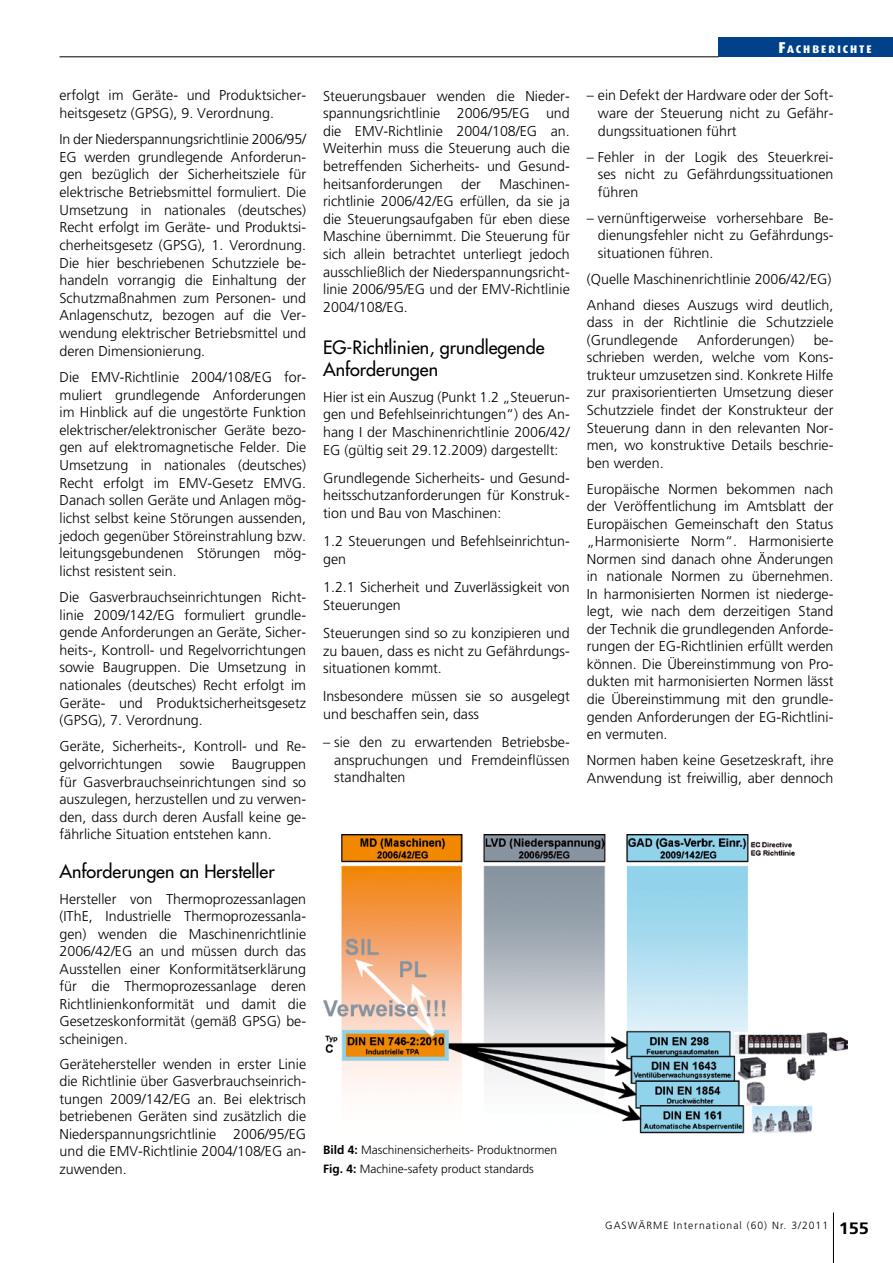
<style>
.page{position:relative;width:893px;height:1263px;background:#fff}
.page>*{position:absolute;margin:0;border:0;box-sizing:border-box;transform-origin:0 0}
.t1{font:18px/21.3px "Futura";color:#000}
.t2{font:300 14.25px/17.5px "Frutiger";color:#000;text-align:justify}
.t3{font:300 12px/18.5px "Frutiger";color:#000}
.t4{font:800 10.95px "Dax";letter-spacing:.18em;color:#fff}
.t5{font:300 10.5px "Frutiger";letter-spacing:.1em;color:#000}
.s1{font-weight:700}
.s2{font-size:15.75px}
.s3{font-weight:700;font-size:16.5px}
</style>
<div class="page">
<hr style="left:833px;top:1212px;width:1px;height:51px;background:#000">
<hr style="left:60px;top:57px;width:659px;height:1px;background:#000">
<div style="left:719px;top:38px;width:174px;height:19px;background:#004189"></div>
<img style="left:323px;top:834px;width:524px;height:300px">
<p class="t2" style="left:60px;top:87px;width:248px">erfolgt im Geräte- und Produktsicher&shy;heitsgesetz (GPSG), 9. Verordnung.</p>
<p class="t2" style="left:60px;top:130px;width:248px">In der Niederspannungsrichtlinie 2006/95/ EG werden grundlegende Anforderun&shy;gen bezüglich der Sicherheitsziele für elektrische Betriebsmittel formuliert. Die Umsetzung in nationales (deutsches)<br>Recht erfolgt im Geräte- und Produktsi&shy;cherheitsgesetz (GPSG), 1. Verordnung.<br>Die hier beschriebenen Schutzziele be&shy;handeln vorrangig die Einhaltung der Schutzmaßnahmen zum Personen- und Anlagenschutz, bezogen auf die Ver&shy;wendung elektrischer Betriebsmittel und deren Dimensionierung.</p>
<p class="t2" style="left:60px;top:368px;width:248px">Die EMV-Richtlinie 2004/108/EG for&shy;muliert grundlegende Anforderungen im Hinblick auf die ungestörte Funktion elektrischer/elektronischer Geräte bezo&shy;gen auf elektromagnetische Felder. Die Umsetzung in nationales (deutsches)<br>Recht erfolgt im EMV-Gesetz EMVG.<br>Danach sollen Geräte und Anlagen mög&shy;lichst selbst keine Störungen aussenden, jedoch gegenüber Störeinstrahlung bzw. leitungsgebundenen Störungen mög&shy;lichst resistent sein.</p>
<p class="t2" style="left:60px;top:588px;width:248px">Die Gasverbrauchseinrichtungen Richt&shy;linie 2009/142/EG formuliert grundle&shy;gende Anforderungen an Geräte, Sicher&shy;heits-, Kontroll- und Regelvorrichtungen sowie Baugruppen. Die Umsetzung in nationales (deutsches) Recht erfolgt im Geräte- und Produktsicherheitsgesetz (GPSG), 7. Verordnung.</p>
<p class="t2" style="left:60px;top:738px;width:248px">Geräte, Sicherheits-, Kontroll- und Re&shy;gelvorrichtungen sowie Baugruppen für Gasverbrauchseinrichtungen sind so auszulegen, herzustellen und zu verwen&shy;den, dass durch deren Ausfall keine ge&shy;fährliche Situation entstehen kann.</p>
<p class="t1" style="left:60px;top:860px;width:217px">Anforderungen an Hersteller</p>
<p class="t2" style="left:60px;top:890px;width:248px">Hersteller von Thermoprozessanlagen (IThE, Industrielle Thermoprozessanla&shy;gen) wenden die Maschinenrichtlinie 2006/42/EG an und müssen durch das Ausstellen einer Konformitätserklärung für die Thermoprozessanlage deren Richtlinienkonformität und damit die Gesetzeskonformität (gemäß GPSG) be&shy;scheinigen.</p>
<p class="t2" style="left:60px;top:1055px;width:248px">Gerätehersteller wenden in erster Linie die Richtlinie über Gasverbrauchseinrich&shy;tungen 2009/142/EG an. Bei elektrisch betriebenen Geräten sind zusätzlich die Niederspannungsrichtlinie 2006/95/EG und die EMV-Richtlinie 2004/108/EG an&shy;zuwenden.</p>
<p class="t2" style="left:323px;top:87px;width:248px">Steuerungsbauer wenden die Nieder&shy;spannungsrichtlinie 2006/95/EG und die EMV-Richtlinie 2004/108/EG an.<br>Weiterhin muss die Steuerung auch die betreffenden Sicherheits- und Gesund&shy;heitsanforderungen</p>
<p class="t2" style="left:323px;top:175px;width:248px;text-indent:176px">Maschinen&shy;richtlinie 2006/42/EG erfüllen, da sie ja die Steuerungsaufgaben für eben diese Maschine übernimmt. Die Steuerung für sich allein betrachtet unterliegt jedoch ausschließlich der Niederspannungsricht&shy;linie 2006/95/EG und der EMV-Richtlinie 2004/108/EG.</p>
<p class="t1" style="left:323px;top:337px;width:223px">EG-Richtlinien, grundlegende<br>Anforderungen</p>
<p class="t2" style="left:323px;top:388px;width:248px">Hier ist ein Auszug (Punkt 1.2 „Steuerun&shy;gen und Befehlseinrichtungen“) des An&shy;hang I der Maschinenrichtlinie 2006/42/ EG (gültig seit 29.12.2009) dargestellt:</p>
<p class="t2" style="left:323px;top:469px;width:248px">Grundlegende Sicherheits- und Gesund&shy;heitsschutzanforderungen für Konstruk&shy;tion und Bau von Maschinen:</p>
<p class="t2" style="left:323px;top:532px;width:248px">1.2 Steuerungen und Befehlseinrichtun&shy;gen</p>
<p class="t2" style="left:323px;top:578px;width:248px">1.2.1 Sicherheit und Zuverlässigkeit von<br>Steuerungen</p>
<p class="t2" style="left:323px;top:624px;width:248px">Steuerungen sind so zu konzipieren und zu bauen, dass es nicht zu Gefährdungs&shy;situationen kommt.</p>
<p class="t2" style="left:323px;top:688px;width:248px">Insbesondere müssen sie so ausgelegt und beschaffen sein, dass</p>
<p class="t2" style="left:334px;top:733px;width:237px;text-indent:-11px">– sie den zu erwartenden Betriebsbe&shy;anspruchungen und Fremdeinflüssen standhalten</p>
<p class="t2" style="left:461px;top:175px;width:21px">der</p>
<p class="t3" style="left:323px;top:1141px;width:236px"><span class="s1">Bild 4:</span> Maschinensicherheits- Produktnormen<br><span class="s1">Fig. 4:</span> Machine-safety product standards</p>
<p class="t4" style="left:778px;top:43px;width:95px"><span class="s2">F</span>ACHBERICHTE</p>
<p class="t2" style="left:598px;top:87px;width:237px;text-indent:-11px">– ein Defekt der Hardware oder der Soft&shy;ware der Steuerung nicht zu Gefähr&shy;dungssituationen führt</p>
<p class="t2" style="left:598px;top:148px;width:237px;text-indent:-11px">– Fehler in der Logik des Steuerkrei&shy;ses nicht zu Gefährdungssituationen führen</p>
<p class="t2" style="left:598px;top:209px;width:237px;text-indent:-11px">– vernünftigerweise vorhersehbare Be&shy;dienungsfehler nicht zu Gefährdungs&shy;situationen führen.</p>
<p class="t2" style="left:587px;top:266px;width:248px;line-height:26.1px">(Quelle Maschinenrichtlinie 2006/42/EG)<br>Anhand dieses Auszugs wird deutlich,</p>
<p class="t2" style="left:587px;top:314px;width:248px">dass in der Richtlinie die Schutzziele (Grundlegende</p>
<p class="t2" style="left:697px;top:331px;width:99px">Anforderungen)</p>
<p class="t2" style="left:587px;top:331px;width:248px;text-indent:227px">be&shy;schrieben werden, welche vom Kons&shy;trukteur umzusetzen sind. Konkrete Hilfe zur praxisorientierten Umsetzung dieser Schutzziele findet der Konstrukteur der Steuerung dann in den relevanten Nor&shy;men, wo konstruktive Details beschrie&shy;ben werden.</p>
<p class="t2" style="left:587px;top:480px;width:248px">Europäische Normen bekommen nach der Veröffentlichung im Amtsblatt der Europäischen Gemeinschaft den Status „Harmonisierte Norm“. Harmonisierte Normen sind danach ohne Änderungen in nationale Normen zu übernehmen.<br>In harmonisierten Normen ist niederge&shy;legt, wie nach dem derzeitigen Stand der Technik die grundlegenden Anforde&shy;rungen der EG-Richtlinien erfüllt werden können. Die Übereinstimmung von Pro&shy;dukten mit harmonisierten Normen lässt die Übereinstimmung mit den grundle&shy;genden Anforderungen der EG-Richtlini&shy;en vermuten.</p>
<p class="t2" style="left:587px;top:751px;width:248px">Normen haben keine Gesetzeskraft, ihre<br>Anwendung ist freiwillig, aber dennoch</p>
<p class="t5" style="left:605px;top:1220px;width:265px">GASWÄRME International (60) Nr. 3/2011 <span class="s3">155</span></p>
</div>
